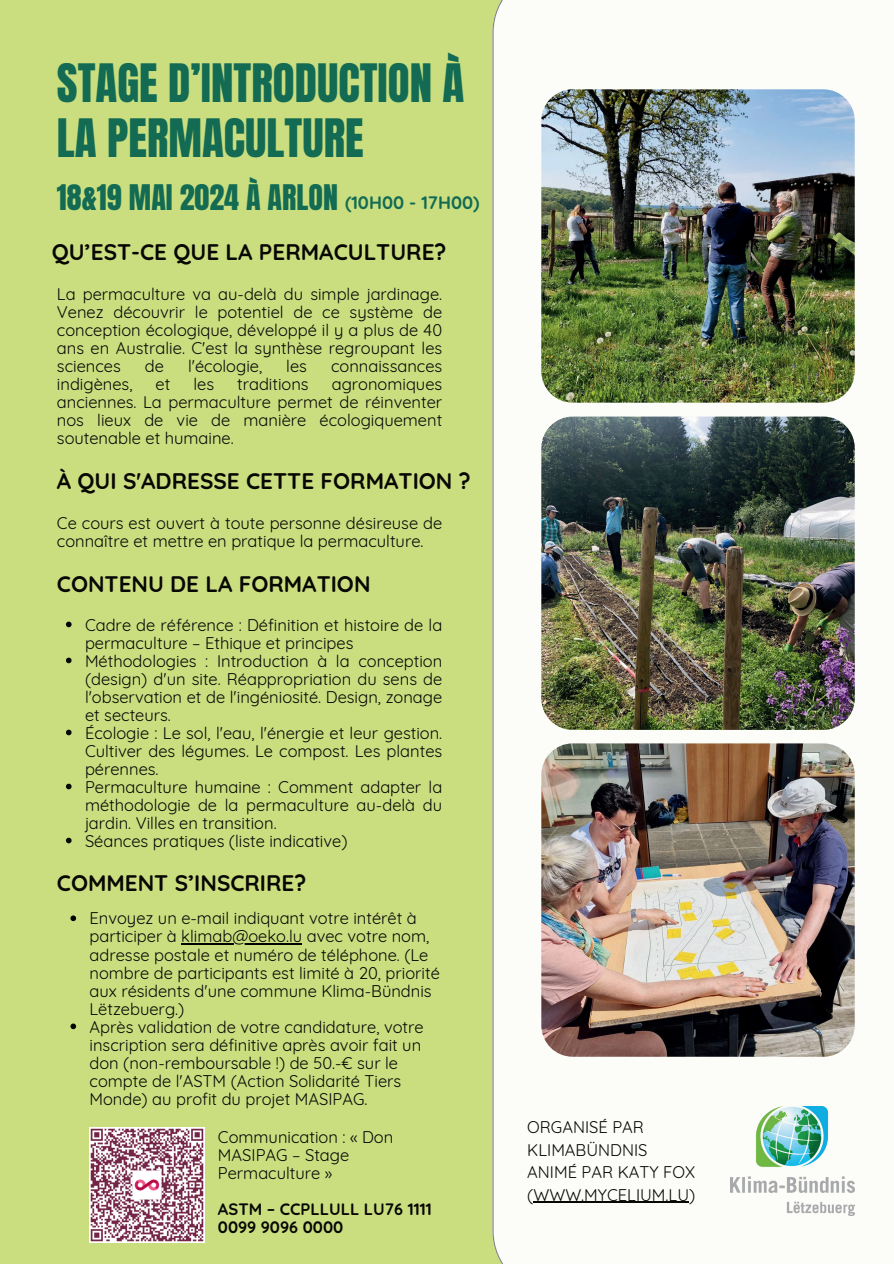
<style>
.page{position:relative;width:894px;height:1264px;background:#fff}
.page>*{position:absolute;margin:0;border:0;box-sizing:border-box;transform-origin:0 0}
.t1{font:45px/55.2px "Anton";color:#126b52}
.t2{font:30px "Anton";color:#126b52}
.t3{font:700 22.5px "Quicksand";color:#080704}
.t4{font:16.5px/18px "Quicksand";color:#080704}
.t5{font:700 16.5px/18px "Quicksand";color:#080704}
.s1{font-family:"Quicksand";font-weight:700;font-size:18px}
</style>
<div class="page">
<div style="left:0;top:0;width:893px;height:1263px;background:#cade80"></div>
<div style="left:492px;top:0;width:401px;height:1263px;background:#fcfcf8"></div>
<img style="left:541px;top:416px;width:313px;height:314px;border-radius:31px">
<img style="left:541px;top:743px;width:313px;height:313px;border-radius:31px">
<img style="left:541px;top:89px;width:313px;height:313px;border-radius:31px">
<img style="left:89px;top:1127px;width:115px;height:115px">
<img style="left:730px;top:1106px;width:124px;height:109px">
<hr style="left:533px;top:1201px;width:156px;height:1px;background:#080704">
<svg style="left:70px;top:915px;width:6px;height:6px"></svg>
<hr style="left:181px;top:943px;width:121px;height:1px;background:#000">
<svg style="left:70px;top:1023px;width:6px;height:6px"></svg>
<svg style="left:66px;top:621px;width:6px;height:6px"></svg>
<svg style="left:66px;top:657px;width:6px;height:6px"></svg>
<svg style="left:66px;top:729px;width:6px;height:6px"></svg>
<svg style="left:66px;top:783px;width:6px;height:6px"></svg>
<svg style="left:66px;top:837px;width:6px;height:6px"></svg>
<h1 class="t1" style="left:57px;top:59px;width:409px">STAGE D’INTRODUCTION À<br>LA PERMACULTURE</h1>
<h2 class="t2" style="left:57px;top:182px;width:424px">18&amp;19 MAI 2024 À ARLON <span class="s1">(10H00 - 17H00)</span></h2>
<h3 class="t3" style="left:52px;top:233px;width:396px">QU’EST-CE QUE LA PERMACULTURE?</h3>
<p class="t4" style="left:57px;top:283px;width:387px;text-align:justify">La permaculture va au-delà du simple jardinage.<br>Venez découvrir le potentiel de ce système de conception écologique, développé il y a plus de 40 ans en Australie. C'est la synthèse regroupant les sciences</p>
<p class="t4" style="left:145px;top:355px;width:21px">de</p>
<p class="t4" style="left:188px;top:355px;width:76px">l'écologie,</p>
<p class="t4" style="left:286px;top:355px;width:22px">les</p>
<p class="t4" style="left:331px;top:355px;width:113px">connaissances</p>
<p class="t4" style="left:57px;top:373px;width:77px">indigènes,</p>
<p class="t4" style="left:155px;top:373px;width:16px">et</p>
<p class="t4" style="left:193px;top:373px;width:22px">les</p>
<p class="t4" style="left:237px;top:373px;width:73px">traditions</p>
<p class="t4" style="left:57px;top:373px;width:387px;text-align:justify;text-indent:275px">agronomiques anciennes. La permaculture permet de réinventer nos lieux de vie de manière écologiquement soutenable et humaine.</p>
<h3 class="t3" style="left:57px;top:462px;width:415px">À QUI S'ADRESSE CETTE FORMATION ?</h3>
<p class="t4" style="left:57px;top:512px;width:387px">Ce cours est ouvert à toute personne désireuse de connaître et mettre en pratique la permaculture.</p>
<h3 class="t3" style="left:57px;top:565px;width:315px">CONTENU DE LA FORMATION</h3>
<p class="t4" style="left:85px;top:614px;width:358px">Cadre de référence : Définition et histoire de la permaculture – Ethique et principes Méthodologies : Introduction à la conception (design) d'un site. Réappropriation du sens de l'observation et de l'ingéniosité. Design, zonage et secteurs.<br>Écologie : Le sol, l'eau, l'énergie et leur gestion.<br>Cultiver des légumes. Le compost. Les plantes pérennes.<br>Permaculture humaine : Comment adapter la méthodologie de la permaculture au-delà du jardin. Villes en transition.<br>Séances pratiques (liste indicative)</p>
<h3 class="t3" style="left:57px;top:864px;width:251px">COMMENT S’INSCRIRE?</h3>
<p class="t4" style="left:89px;top:907px;width:352px">Envoyez un e-mail indiquant votre intérêt à participer à klimab@oeko.lu avec votre nom, adresse postale et numéro de téléphone. (Le nombre de participants est limité à 20, priorité aux résidents d'une commune Klima-Bündnis Lëtzebuerg.)<br>Après validation de votre candidature, votre inscription sera définitive après avoir fait un don (non-remboursable !) de 50.-€ sur le compte de l'ASTM (Action Solidarité Tiers Monde) au profit du projet MASIPAG.</p>
<p class="t4" style="left:218px;top:1126px;width:177px">Communication : « Don<br>MASIPAG – Stage<br>Permaculture »</p>
<p class="t5" style="left:218px;top:1199px;width:215px">ASTM – CCPLLULL LU76 1111<br>0099 9096 0000</p>
<p class="t4" style="left:527px;top:1114px;width:169px;line-height:22.5px">ORGANISÉ PAR<br>KLIMABÜNDNIS<br>ANIMÉ PAR KATY FOX (WWW.MYCELIUM.LU)</p>
</div>
